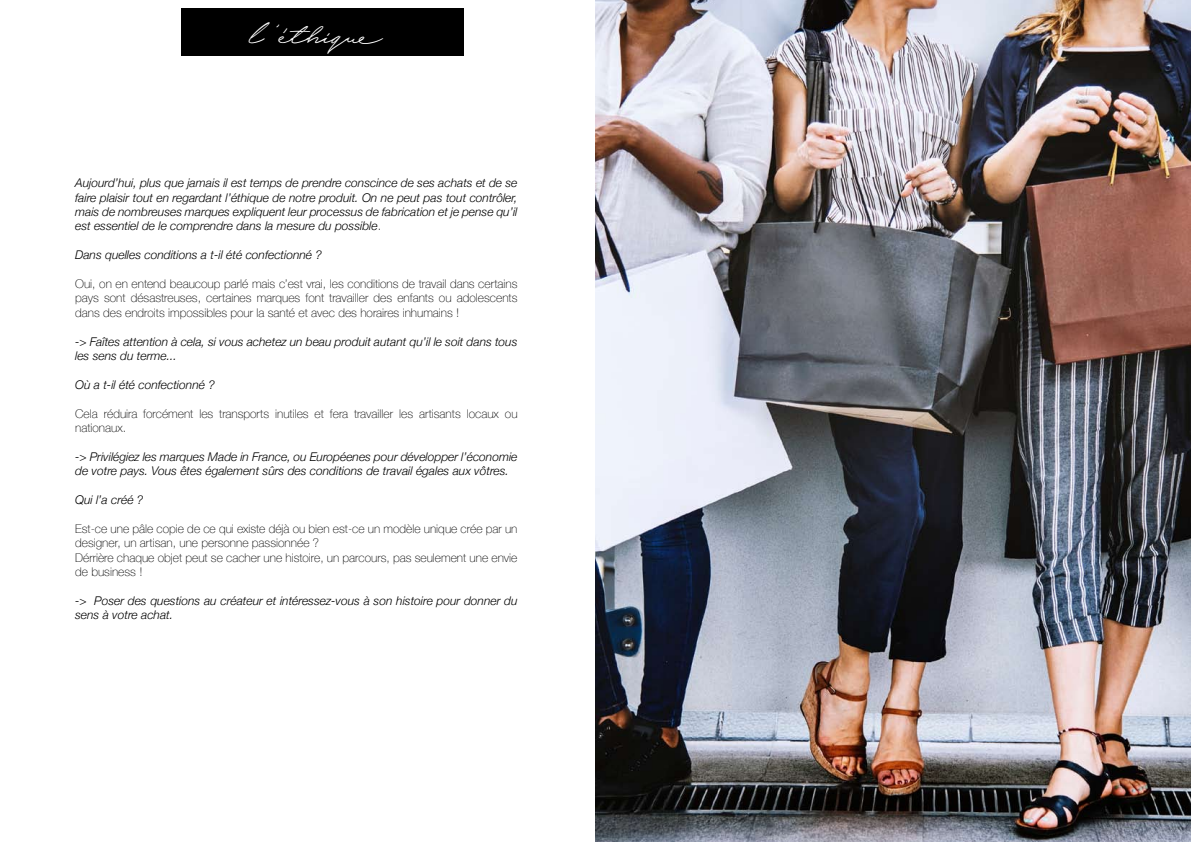
<style>
.page{position:relative;width:1191px;height:842px;background:#fff}
.page>*{position:absolute;margin:0;border:0;box-sizing:border-box;transform-origin:0 0}
.t1{font:33px "Hijrnotes PERSONALUSEONLY";color:#fff}
.t2{font:italic 300 12px/14.4px "Helvetica Neue";color:#000}
.t3{font:100 12px/14.4px "Helvetica Neue";color:#000}
.s1{font-weight:100;font-style:normal}
</style>
<div class="page">
<img style="left:595px;top:0;width:596px;height:842px">
<div style="left:181px;top:8px;width:282px;height:47px;background:#000"></div>
<h1 class="t1" style="left:247px;top:26px;width:125px">l’éthique</h1>
<p class="t2" style="left:75px;top:175px;width:444px;text-align:justify">Aujourd’hui, plus que jamais il est temps de prendre conscince de ses achats et de se faire plaisir tout en regardant l’éthique de notre produit. On ne peut pas tout contrôler, mais de nombreuses marques expliquent leur processus de fabrication et je pense qu’il est essentiel de le comprendre dans la mesure du possible<span class="s1">.</span></p>
<p class="t2" style="left:75px;top:247px;width:248px">Dans quelles conditions a t-il été confectionné ?</p>
<p class="t3" style="left:75px;top:276px;width:444px;text-align:justify">Oui, on en entend beaucoup parlé mais c’est vrai, les conditions de travail dans certains pays sont désastreuses, certaines marques font travailler des enfants ou adolescents dans des endroits impossibles pour la santé et avec des horaires inhumains !</p>
<p class="t2" style="left:75px;top:333px;width:444px">-&gt; Faîtes attention à cela, si vous achetez un beau produit autant qu’il le soit dans tous les sens du terme...</p>
<p class="t2" style="left:75px;top:377px;width:141px">Où a t-il été confectionné ?</p>
<p class="t3" style="left:75px;top:406px;width:444px">Cela réduira forcément les transports inutiles et fera travailler les artisants locaux ou nationaux.</p>
<p class="t2" style="left:75px;top:449px;width:444px">-&gt; Privilégiez les marques Made in France, ou Européenes pour développer l’économie de votre pays. Vous êtes également sûrs des conditions de travail égales aux vôtres.</p>
<p class="t2" style="left:75px;top:492px;width:70px">Qui l’a créé ?</p>
<p class="t3" style="left:75px;top:521px;width:444px">Est-ce une pâle copie de ce qui existe déjà ou bien est-ce un modèle unique crée par un designer, un artisan, une personne passionnée ?<br>Dérrière chaque objet peut se cacher une histoire, un parcours, pas seulement une envie de business !</p>
<p class="t2" style="left:75px;top:593px;width:444px">-&gt; Poser des questions au créateur et intéressez-vous à son histoire pour donner du sens à votre achat.</p>
</div>
